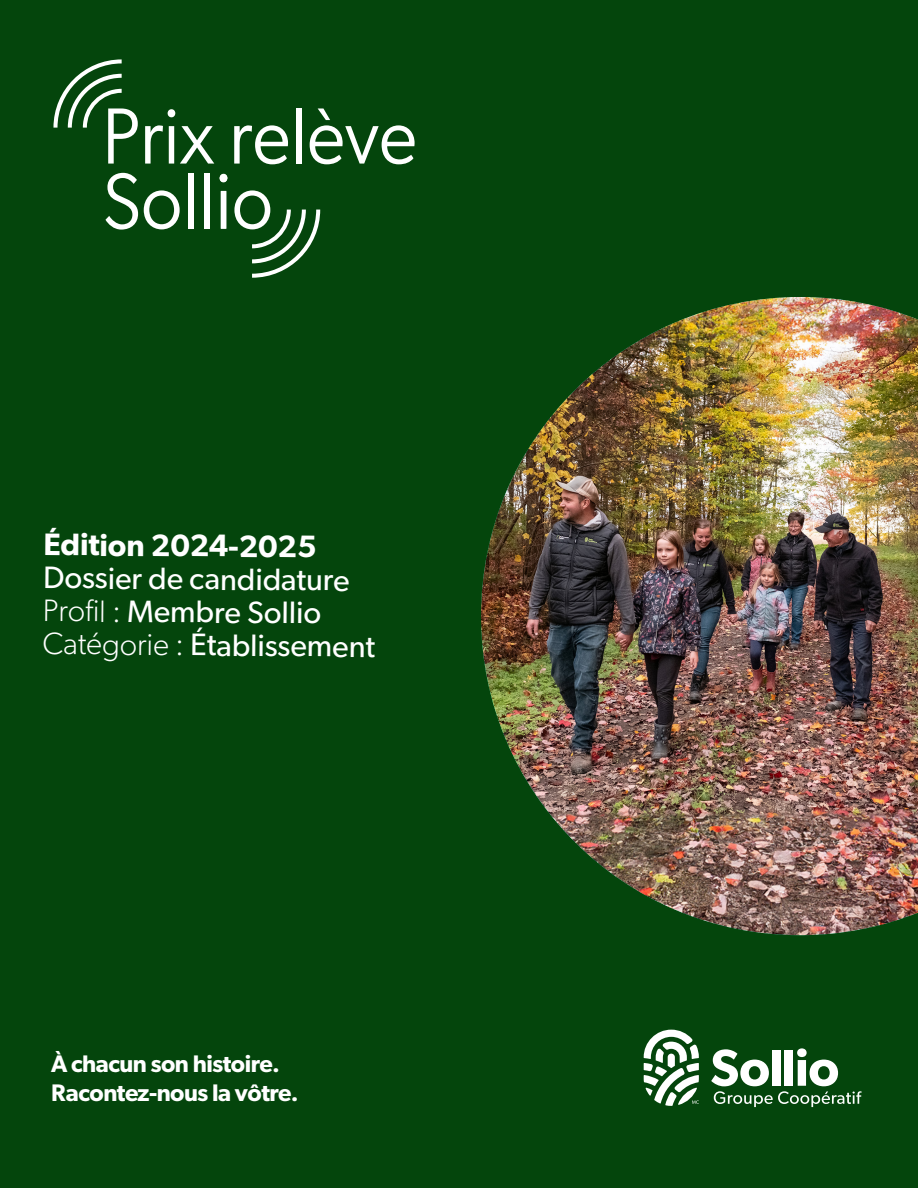
<style>
.page{position:relative;width:918px;height:1188px;background:#04450c}
.page>*{position:absolute;margin:0;border:0;box-sizing:border-box;transform-origin:0 0}
.t1{font:79.8px/65.1px "Gibson";color:#fff;scale:.92 1}
.t2{font:31.05px "Gibson";color:#fff}
.t3{font:600 31.05px "Gibson";color:#fff}
.t4{font:600 24px "Gibson";letter-spacing:-.02em;color:#fff}
.s1{font-weight:300}
</style>
<div class="page">
<svg style="left:644px;top:1030px;width:55px;height:76px"></svg>
<svg style="left:711px;top:1048px;width:151px;height:59px"></svg>
<svg style="left:53px;top:59px;width:69px;height:69px"></svg>
<svg style="left:220px;top:174px;width:7px;height:55px"></svg>
<svg style="left:252px;top:210px;width:68px;height:68px"></svg>
<img style="left:481px;top:297px;width:437px;height:638px">
<p class="t1" style="left:102px;top:102px;width:344px">Prix relève<br>Sollio</p>
<p class="t3" style="left:44px;top:525px;width:275px;rotate:1deg">Édition 2024-2025</p>
<p class="t2" style="left:44px;top:557px;width:308px;rotate:1deg">Dossier de candidature</p>
<p class="t2" style="left:43px;top:590px;width:280px;rotate:1deg"><span class="s1">Profi l :</span> Membre Sollio</p>
<p class="t2" style="left:43px;top:623px;width:334px;rotate:1deg"><span class="s1">Catégorie :</span> Établissement</p>
<p class="t4" style="left:51px;top:1050px;width:230px">À chacun son histoire.</p>
<p class="t4" style="left:51px;top:1078px;width:249px">Racontez-nous la vôtre.</p>
</div>
